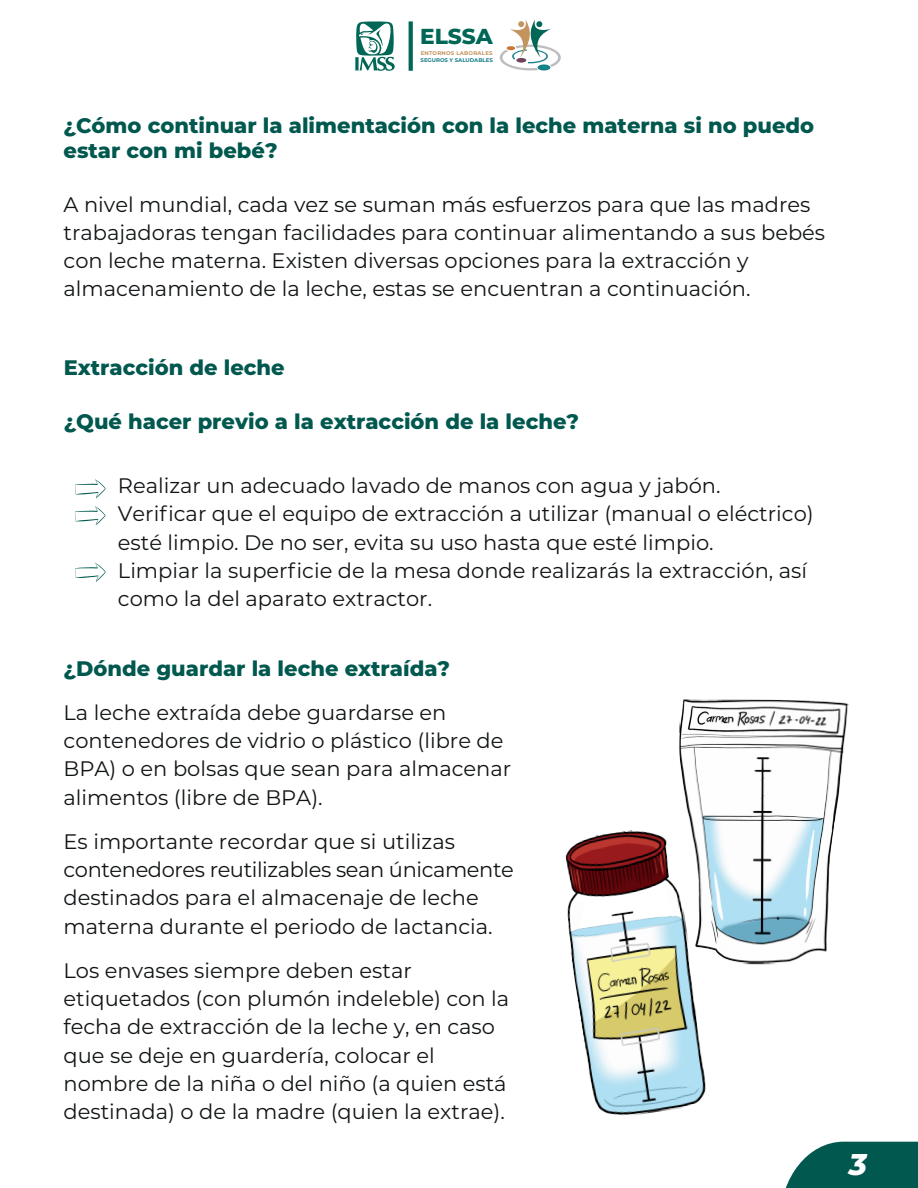
<style>
.page{position:relative;width:918px;height:1188px;background:#fff}
.page>*{position:absolute;margin:0;border:0;box-sizing:border-box;transform-origin:0 0}
.t1{font:italic 800 30px "Montserrat";color:#fff}
.t2{font:800 21.6px "Montserrat";color:#006756}
.t3{font:21px/28.2px "Montserrat";color:#111416}
.t4{font:800 21px/25.2px "Montserrat";color:#00584e}
.t5{font:700 5.4px "Montserrat";color:#177e89}
.t6{font:700 5.4px "Montserrat";letter-spacing:.04em;color:#c3945d}
</style>
<div class="page">
<svg style="left:75px;top:479px;width:31px;height:19px"></svg>
<svg style="left:75px;top:506px;width:31px;height:19px"></svg>
<svg style="left:75px;top:563px;width:31px;height:19px"></svg>
<svg style="left:355px;top:21px;width:40px;height:50px"></svg>
<svg style="left:409px;top:21px;width:4px;height:50px"></svg>
<svg style="left:500px;top:19px;width:61px;height:51px"></svg>
<svg style="left:785px;top:1142px;width:133px;height:46px;background:#206d64"></svg>
<img style="left:679px;top:700px;width:170px;height:265px">
<img style="left:565px;top:824px;width:148px;height:291px">
<p class="t2" style="left:420px;top:20px;width:74px">ELSSA</p>
<p class="t6" style="left:421px;top:49px;width:73px">ENTORNOS LABORALES</p>
<p class="t5" style="left:421px;top:57px;width:74px">SEGUROS Y SALUDABLES</p>
<p class="t4" style="left:64px;top:112px;width:752px">¿Cómo continuar la alimentación con la leche materna si no puedo estar con mi bebé?</p>
<p class="t3" style="left:64px;top:189px;width:763px">A nivel mundial, cada vez se suman más esfuerzos para que las madres trabajadoras tengan facilidades para continuar alimentando a sus bebés con leche materna. Existen diversas opciones para la extracción y almacenamiento de la leche, estas se encuentran a continuación.</p>
<p class="t4" style="left:64px;top:354px;width:223px">Extracción de leche</p>
<p class="t4" style="left:64px;top:407px;width:517px">¿Qué hacer previo a la extracción de la leche?</p>
<p class="t3" style="left:118px;top:471px;width:697px">Realizar un adecuado lavado de manos con agua y jabón.<br>Verificar que el equipo de extracción a utilizar (manual o eléctrico) esté limpio. De no ser, evita su uso hasta que esté limpio.<br>Limpiar la superficie de la mesa donde realizarás la extracción, así como la del aparato extractor.</p>
<p class="t4" style="left:64px;top:654px;width:388px">¿Dónde guardar la leche extraída?</p>
<p class="t3" style="left:64px;top:698px;width:449px">La leche extraída debe guardarse en contenedores de vidrio o plástico (libre de BPA) o en bolsas que sean para almacenar alimentos (libre de BPA).</p>
<p class="t3" style="left:64px;top:827px;width:452px">Es importante recordar que si utilizas contenedores reutilizables sean únicamente destinados para el almacenaje de leche materna durante el periodo de lactancia.</p>
<p class="t3" style="left:64px;top:956px;width:447px">Los envases siempre deben estar etiquetados (con plumón indeleble) con la fecha de extracción de la leche y, en caso que se deje en guardería, colocar el nombre de la niña o del niño (a quien está destinada) o de la madre (quien la extrae).</p>
<h1 class="t1" style="left:849px;top:1143px;width:20px">3</h1>
</div>
